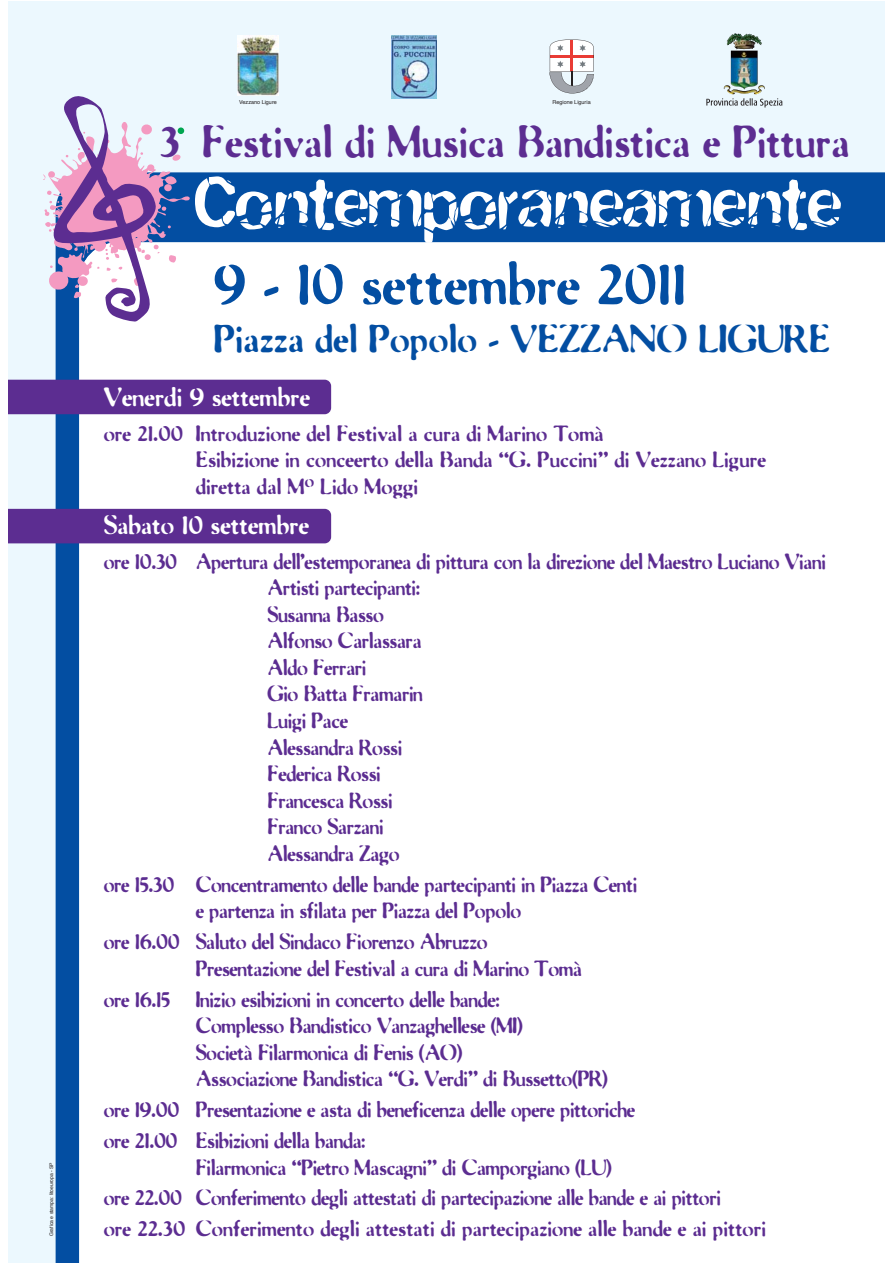
<style>
.page{position:relative;width:893px;height:1263px;background:#fff}
.page>*{position:absolute;margin:0;border:0;box-sizing:border-box;transform-origin:0 0}
.t1{font:86.7px "Electrickle";color:#fff}
.t2{font:59.1px "Flo Motion";color:#034ea2}
.t3{font:45px "Flo Motion";color:#5c2d91}
.t4{font:38.85px "Flo Motion";color:#034ea2}
.t5{font:26.55px "Flo Motion";color:#fff}
.t6{font:22.05px/26.5px "Flo Motion";letter-spacing:-.02em;color:#5c2d91}
.t7{font:22.05px/26.5px "Flo Motion";color:#5c2d91}
.t8{font:5.4px "Helvetica";color:#231f20}
.t9{font:4.95px "Helvetica";color:#231f20}
</style>
<div class="page">
<div style="left:8px;top:2px;width:877px;height:1261px;background:#ecf8fe"></div>
<div style="left:56px;top:172px;width:829px;height:1091px;background:#034ea2"></div>
<img style="left:237px;top:36px;width:42px;height:60px">
<div style="left:79px;top:242px;width:806px;height:1021px;background:#fff"></div>
<svg style="left:43px;top:96px;width:147px;height:226px"></svg>
<img style="left:391px;top:35px;width:46px;height:64px">
<svg style="left:549px;top:39px;width:45px;height:55px"></svg>
<div style="left:8px;top:380px;width:323px;height:34px;background:#5c2d91"></div>
<div style="left:8px;top:509px;width:323px;height:34px;background:#5c2d91"></div>
<div style="left:178px;top:127px;width:6px;height:7px;background:#00a650;border-radius:50%"></div>
<img style="left:706px;top:34px;width:76px;height:74px">
<img style="left:733px;top:33px;width:29px;height:16px">
<p class="t9" style="left:49px;top:1236px;width:75px;rotate:-90deg">Grafica e stampa: litoeuropa - SP</p>
<p class="t8" style="left:239px;top:100px;width:39px">Vezzano Ligure</p>
<p class="t8" style="left:552px;top:100px;width:40px">Regione Liguria</p>
<h3 class="t3" style="left:160px;top:125px;width:691px">3 Festival di Musica Bandistica e Pittura</h3>
<h1 class="t1" style="left:191px;top:163px;width:649px">Contemporaneamente</h1>
<h2 class="t2" style="left:214px;top:262px;width:474px">9 - 10 settembre 2011</h2>
<h3 class="t4" style="left:214px;top:325px;width:618px">Piazza del Popolo - VEZZANO LIGURE</h3>
<p class="t5" style="left:104px;top:387px;width:208px">Venerdi 9 settembre</p>
<p class="t7" style="left:196px;top:422px;width:572px;text-indent:-92px">ore 21.00 Introduzione del Festival a cura di Marino Tomà<br>Esibizione in conceerto della Banda “G. Puccini” di Vezzano Ligure diretta dal M<sup>o</sup> Lido Moggi</p>
<p class="t5" style="left:104px;top:515px;width:207px">Sabato 10 settembre</p>
<p class="t6" style="left:267px;top:550px;width:560px;text-indent:-164px">ore 10.30 Apertura dell’estemporanea di pittura con la direzione del Maestro Luciano Viani<br>Artisti partecipanti:<br>Susanna Basso<br>Alfonso Carlassara<br>Aldo Ferrari<br>Gio Batta Framarin<br>Luigi Pace<br>Alessandra Rossi<br>Federica Rossi<br>Francesca Rossi<br>Franco Sarzani<br>Alessandra Zago</p>
<p class="t6" style="left:196px;top:873px;width:443px;text-indent:-92px">ore 15.30 Concentramento delle bande partecipanti in Piazza Centi e partenza in sfilata per Piazza del Popolo</p>
<p class="t6" style="left:196px;top:930px;width:388px;text-indent:-92px">ore 16.00 Saluto del Sindaco Fiorenzo Abruzzo<br>Presentazione del Festival a cura di Marino Tomà</p>
<p class="t6" style="left:196px;top:988px;width:414px;text-indent:-92px">ore 16.15 Inizio esibizioni in concerto delle bande:<br>Complesso Bandistico Vanzaghellese (MI)<br>Società Filarmonica di Fenis (AO)<br>Associazione Bandistica “G. Verdi” di Bussetto(PR)</p>
<p class="t6" style="left:104px;top:1096px;width:533px;line-height:30.9px">ore 19.00 Presentazione e asta di beneficenza delle opere pittoriche ore 21.00 Esibizioni della banda:</p>
<p class="t6" style="left:104px;top:1153px;width:619px;line-height:30.9px;text-indent:92px">Filarmonica “Pietro Mascagni” di Camporgiano (LU)<br>ore 22.00 Conferimento degli attestati di partecipazione alle bande e ai pittori</p>
<p class="t7" style="left:104px;top:1217px;width:664px">ore 22.30 Conferimento degli attestati di partecipazione alle bande e ai pittori</p>
</div>
